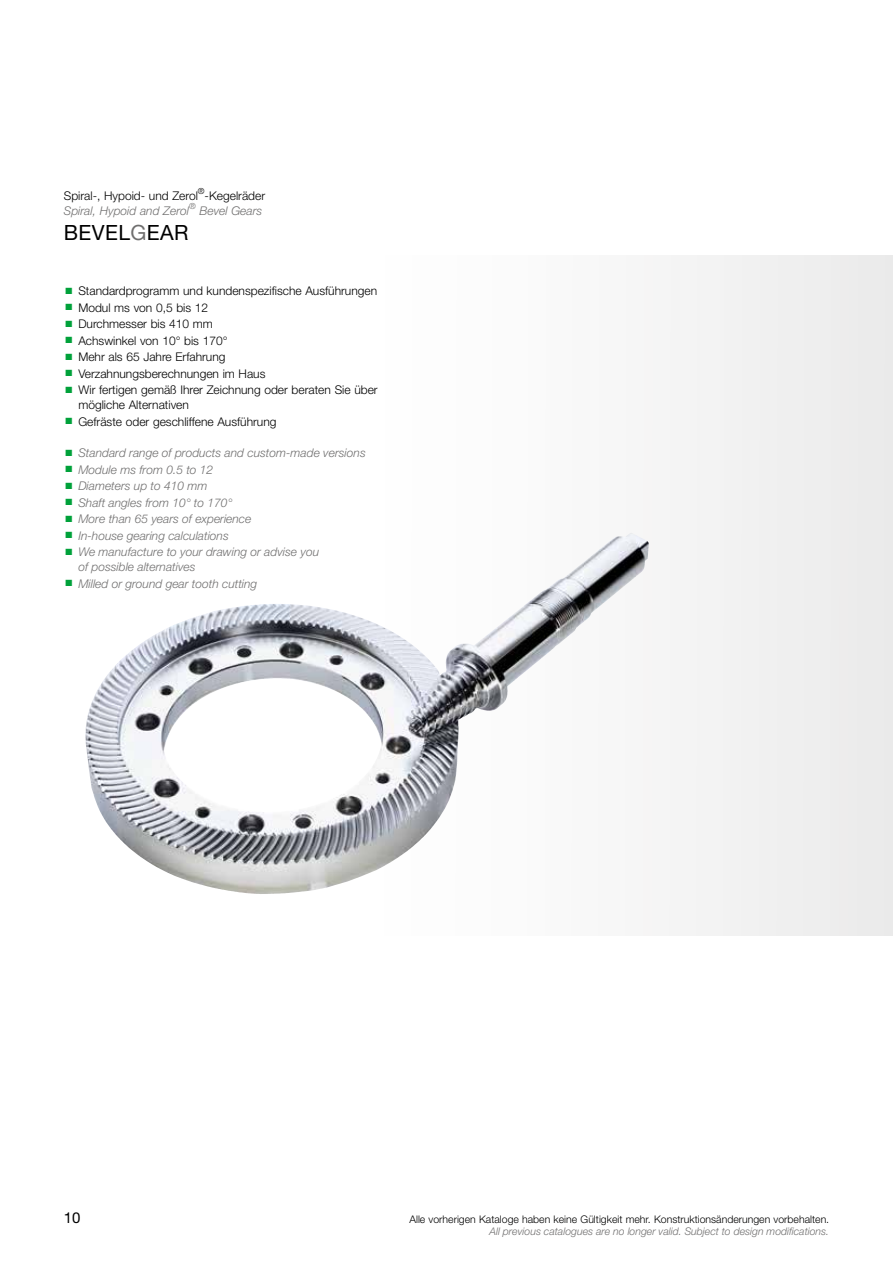
<style>
.page{position:relative;width:893px;height:1263px;background:#fff}
.page>*{position:absolute;margin:0;border:0;box-sizing:border-box;transform-origin:0 0}
.t1{font:21px "Helvetica Neue LT Pro";letter-spacing:.02em;color:#000}
.t2{font:15px "Helvetica Neue LT Pro";color:#000}
.t3{font:300 12px/15px "Helvetica Neue LT Pro";color:#000}
.t4{font:italic 300 12px/15px "Helvetica Neue LT Pro";color:#706f6f}
.t5{font:300 10.5px "Helvetica Neue LT Pro";color:#000}
.t6{font:italic 300 10.5px "Helvetica Neue LT Pro";color:#706f6f}
.t7{font:300 8.4px "Helvetica Neue LT Pro";color:#000}
.t8{font:italic 300 8.4px "Helvetica Neue LT Pro";color:#706f6f}
.s1{color:#706f6f}
.s2{color:#00a13a}
</style>
<div class="page">
<svg style="left:85px;top:255px;width:808px;height:680px"></svg>
<img style="left:582px;top:533px;width:48px;height:31px">
<p class="t7" style="left:198px;top:186px;width:8px">®</p>
<p class="t3" style="left:64px;top:188px;width:136px">Spiral-, Hypoid- und Zerol</p>
<p class="t3" style="left:205px;top:188px;width:62px">-Kegelräder</p>
<p class="t8" style="left:189px;top:201px;width:8px">®</p>
<p class="t4" style="left:64px;top:203px;width:127px">Spiral, Hypoid and Zerol</p>
<p class="t4" style="left:199px;top:203px;width:64px">Bevel Gears</p>
<h1 class="t1" style="left:64px;top:220px;width:126px">BEVEL<span class="s1">G</span>EAR</h1>
<p class="t3" style="left:66px;top:283px;width:313px"><span class="s2">■</span> Standardprogramm und kundenspezifische Ausführungen</p>
<p class="t3" style="left:66px;top:300px;width:144px"><span class="s2">■</span> Modul ms von 0,5 bis 12</p>
<p class="t3" style="left:66px;top:316px;width:149px"><span class="s2">■</span> Durchmesser bis 410 mm</p>
<p class="t3" style="left:66px;top:333px;width:163px"><span class="s2">■</span> Achswinkel von 10° bis 170°</p>
<p class="t3" style="left:66px;top:349px;width:161px"><span class="s2">■</span> Mehr als 65 Jahre Erfahrung</p>
<p class="t3" style="left:66px;top:366px;width:201px"><span class="s2">■</span> Verzahnungsberechnungen im Haus</p>
<p class="t3" style="left:78px;top:382px;width:301px;text-indent:-13px"><span class="s2">■</span> Wir fertigen gemäß Ihrer Zeichnung oder beraten Sie über mögliche Alternativen</p>
<p class="t3" style="left:66px;top:414px;width:212px"><span class="s2">■</span> Gefräste oder geschliffene Ausführung</p>
<p class="t4" style="left:66px;top:445px;width:302px"><span class="s2">■</span> Standard range of products and custom-made versions</p>
<p class="t4" style="left:66px;top:462px;width:149px"><span class="s2">■</span> Module ms from 0.5 to 12</p>
<p class="t4" style="left:66px;top:478px;width:143px"><span class="s2">■</span> Diameters up to 410 mm</p>
<p class="t4" style="left:66px;top:495px;width:168px"><span class="s2">■</span> Shaft angles from 10° to 170°</p>
<p class="t4" style="left:66px;top:511px;width:187px"><span class="s2">■</span> More than 65 years of experience</p>
<p class="t4" style="left:66px;top:528px;width:165px"><span class="s2">■</span> In-house gearing calculations</p>
<p class="t4" style="left:78px;top:544px;width:242px;text-indent:-13px"><span class="s2">■</span> We manufacture to your drawing or advise you of possible alternatives</p>
<p class="t4" style="left:66px;top:576px;width:193px"><span class="s2">■</span> Milled or ground gear tooth cutting</p>
<p class="t2" style="left:64px;top:1208px;width:18px">10</p>
<p class="t5" style="left:409px;top:1212px;width:421px">Alle vorherigen Kataloge haben keine Gültigkeit mehr. Konstruktionsänderungen vorbehalten.</p>
<p class="t6" style="left:489px;top:1225px;width:341px">All previous catalogues are no longer valid. Subject to design modifications.</p>
</div>
